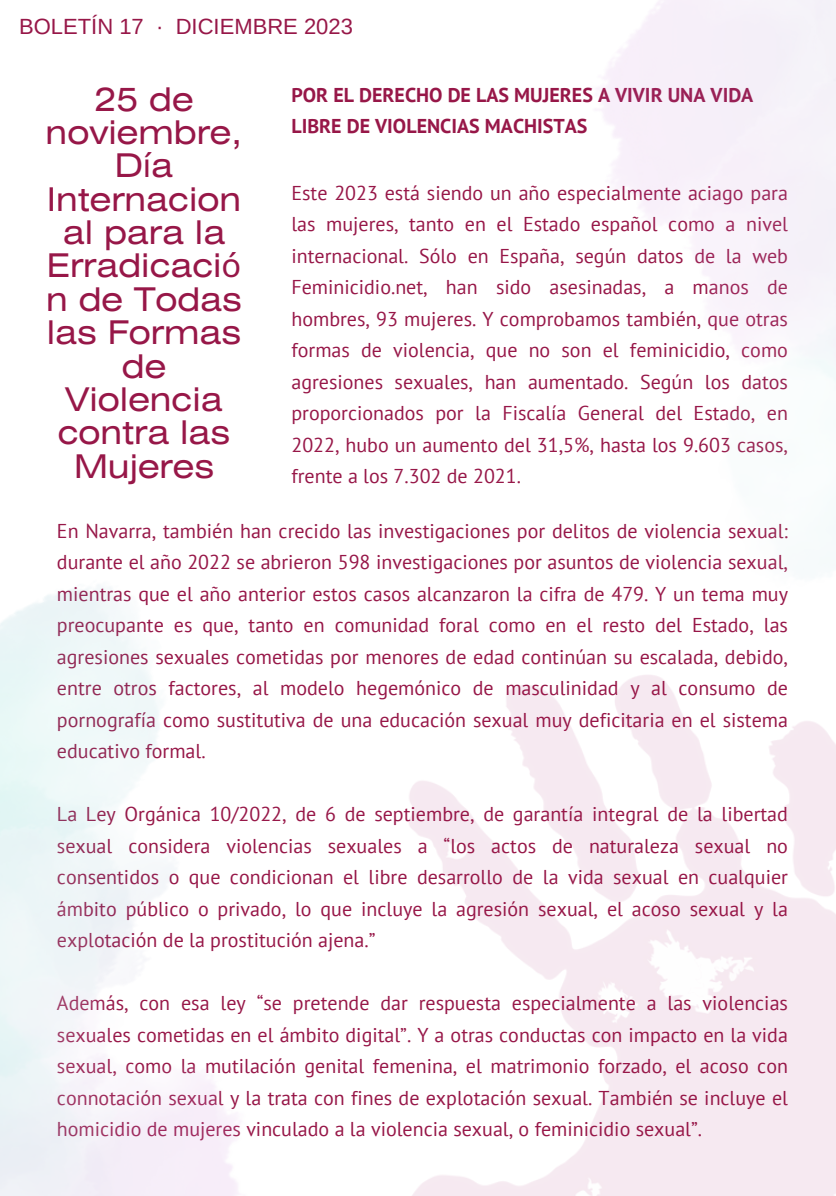
<style>
.page{position:relative;width:836px;height:1196px;background:#fff}
.page>*{position:absolute;margin:0;border:0;box-sizing:border-box;transform-origin:0 0}
.t1{font:32.6px/33.4px "Helios Ext";color:#971748;text-align:center}
.t2{font:22px "Arimo";color:#971748}
.t3{font:20px/31.6px "PT Sans";color:#971748;text-align:justify}
.t4{font:700 20px/31.6px "PT Sans";color:#971748}
.s1{font-family:"Noto Sans"}
</style>
<div class="page">
<h3 class="t2" style="left:19px;top:14px;width:335px">BOLETÍN 17 · DICIEMBRE 2023</h3>
<p class="t1" style="left:46px;top:85px;width:198px">25 de noviembre,<br>D<span class="s1">í</span>a<br>Internacion al para la<br>Erradicaci<span class="s1">ó </span>n de Todas las Formas de<br>Violencia contra las<br>Mujeres</p>
<h2 class="t4" style="left:291px;top:78px;width:463px">POR EL DERECHO DE LAS MUJERES A VIVIR UNA VIDA<br>LIBRE DE VIOLENCIAS MACHISTAS</h2>
<h1 class="t3" style="left:291px;top:176px;width:498px">Este 2023 está siendo un año especialmente aciago para las mujeres, tanto en el Estado español como a nivel internacional. Sólo en España, según datos de la web Feminicidio.net, han sido asesinadas, a manos de hombres, 93 mujeres. Y comprobamos también, que otras formas de violencia, que no son el feminicidio, como agresiones sexuales, han aumentado. Según los datos proporcionados por la Fiscalía General del Estado, en 2022, hubo un aumento del 31,5%, hasta los 9.603 casos, frente a los 7.302 de 2021.</h1>
<p class="t3" style="left:57px;top:514px;width:732px">En Navarra, también han crecido las investigaciones por delitos de violencia sexual: durante el año 2022 se abrieron 598 investigaciones por asuntos de violencia sexual, mientras que el año anterior estos casos alcanzaron la cifra de 479. Y un tema muy preocupante es que, tanto en comunidad foral como en el resto del Estado, las agresiones sexuales cometidas por menores de edad continúan su escalada, debido, entre otros factores, al modelo hegemónico de masculinidad y al consumo de pornografía como sustitutiva de una educación sexual muy deficitaria en el sistema educativo formal.</p>
<p class="t3" style="left:57px;top:798px;width:732px">La Ley Orgánica 10/2022, de 6 de septiembre, de garantía integral de la libertad sexual considera violencias sexuales a “los actos de naturaleza sexual no consentidos o que condicionan el libre desarrollo de la vida sexual en cualquier ámbito público o privado, lo que incluye la agresión sexual, el acoso sexual y la explotación de la prostitución ajena.”</p>
<p class="t3" style="left:57px;top:987px;width:732px">Además, con esa ley “se pretende dar respuesta especialmente a las violencias sexuales cometidas en el ámbito digital”. Y a otras conductas con impacto en la vida sexual, como la mutilación genital femenina, el matrimonio forzado, el acoso con connotación sexual y la trata con fines de explotación sexual. También se incluye el homicidio de mujeres vinculado a la violencia sexual, o feminicidio sexual”.</p>
</div>
